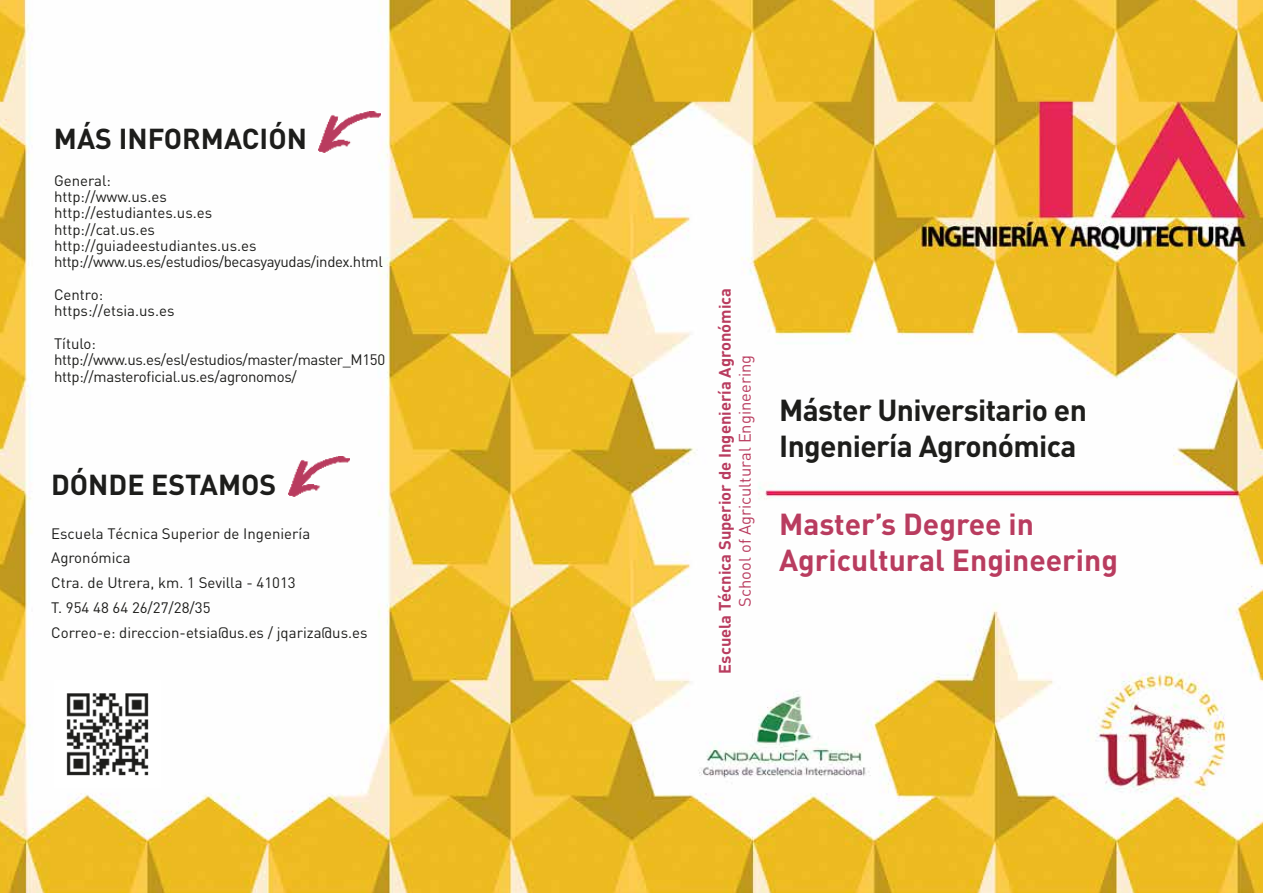
<style>
.page{position:relative;width:1263px;height:893px;background:#fff}
.page>*{position:absolute;margin:0;border:0;box-sizing:border-box;transform-origin:0 0}
.t1{font:700 30px/36px "DIN";letter-spacing:-.02em;color:#1d1d1b}
.t2{font:700 30px/36px "DIN";color:#b93c5f}
.t3{font:700 28.5px "DIN";color:#1d1d1b}
.t4{font:700 16.5px "DIN";color:#b93c5f}
.t5{font:16.5px "DIN";color:#b93c5f}
.t6{font:15px/16.4px "DIN";color:#1d1d1b}
.t7{font:15px/16.4px "DIN";letter-spacing:-.025em;color:#1d1d1b}
</style>
<div class="page">
<img style="left:0;top:0;width:1263px;height:893px">
<img style="left:319px;top:112px;width:61px;height:40px">
<img style="left:288px;top:456px;width:61px;height:41px">
<img style="left:54px;top:681px;width:107px;height:107px">
<h2 class="t3" style="left:54px;top:120px;width:254px">MÁS INFORMACIÓN</h2>
<p class="t6" style="left:54px;top:172px;width:330px">General:<br>http://www.us.es<br>http://estudiantes.us.es<br>http://cat.us.es<br>http://guiadeestudiantes.us.es http://www.us.es/estudios/becasyayudas/index.html</p>
<p class="t6" style="left:54px;top:286px;width:122px">Centro: https://etsia.us.es</p>
<p class="t7" style="left:54px;top:335px;width:333px">Título: http://www.us.es/esl/estudios/master/master_M150 http://masteroficial.us.es/agronomos/</p>
<h2 class="t3" style="left:51px;top:466px;width:227px">DÓNDE ESTAMOS</h2>
<p class="t6" style="left:51px;top:520px;width:318px;line-height:24.8px">Escuela Técnica Superior de Ingeniería<br>Agronómica<br>Ctra. de Utrera, km. 1 Sevilla - 41013<br>T. 954 48 64 26/27/28/35<br>Correo-e: direccion-etsia@us.es / jqariza@us.es</p>
<p class="t4" style="left:714px;top:674px;width:387px;rotate:-90deg">Escuela Técnica Superior de Ingeniería Agronómica</p>
<p class="t5" style="left:734px;top:607px;width:253px;rotate:-90deg">School of Agricultural Engineering</p>
<h1 class="t1" style="left:779px;top:391px;width:309px">Máster Universitario en<br>Ingeniería Agronómica</h1>
<h1 class="t2" style="left:779px;top:505px;width:340px">Master’s Degree in<br>Agricultural Engineering</h1>
</div>
